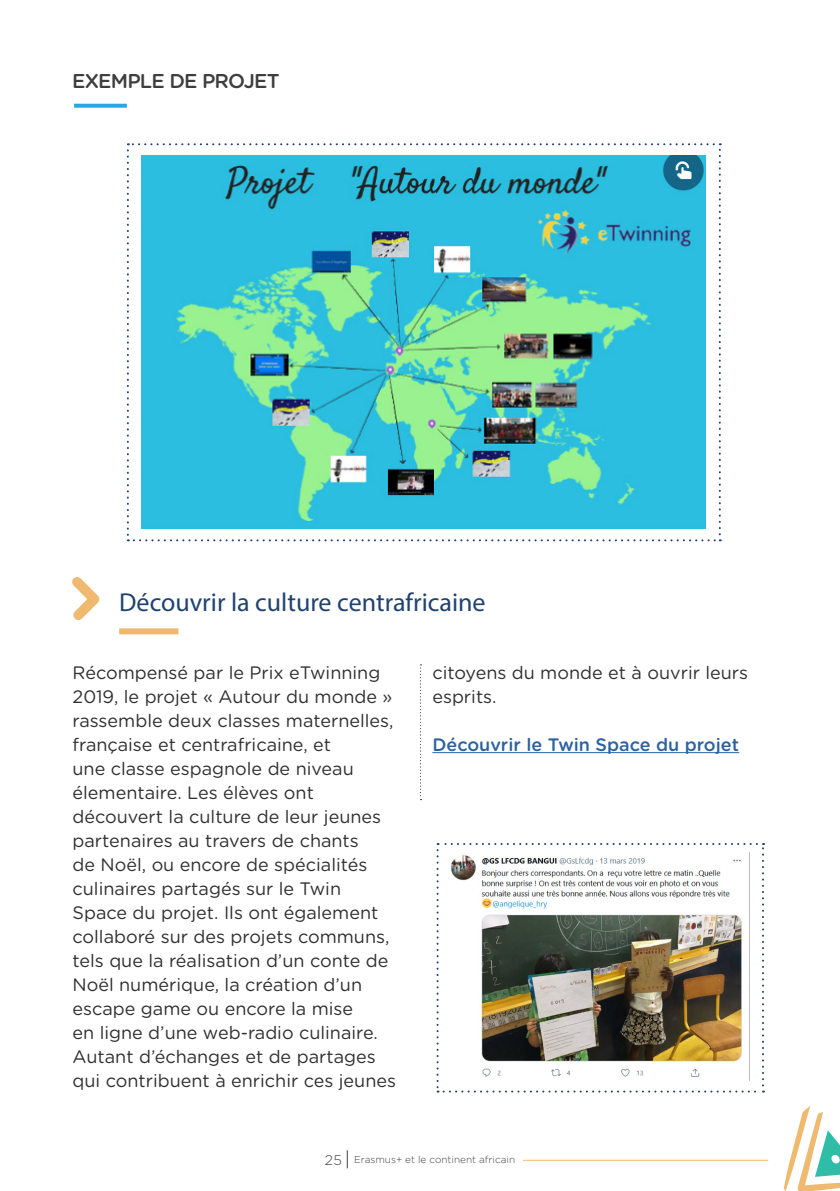
<style>
.page{position:relative;width:840px;height:1191px;background:#fff}
.page>*{position:absolute;margin:0;border:0;box-sizing:border-box;transform-origin:0 0}
.t1{font:26px "Myriad Pro";color:#204270}
.t2{font:500 20px "Gotham Rounded";letter-spacing:-.04em;color:#3e3e3f}
.t3{font:18px/24px "Gotham Rounded";color:#312f30}
.t4{font:500 18px "Gotham Rounded";color:#2b62a1}
.t5{font:300 10px "Gotham Rounded";color:#444141}
.s1{font-size:14px}
</style>
<div class="page">
<svg style="left:347px;top:1150px;width:1px;height:18px"></svg>
<svg style="left:783px;top:1106px;width:56px;height:85px"></svg>
<hr style="left:523px;top:1159px;width:244px;height:1px;background:#efba70">
<svg style="left:127px;top:143px;width:593px;height:398px"></svg>
<hr style="left:432px;top:752px;width:306px;height:1px;background:#2b62a1">
<svg style="left:420px;top:664px;width:1px;height:136px"></svg>
<svg style="left:74px;top:104px;width:53px;height:4px"></svg>
<img style="left:141px;top:155px;width:564px;height:374px">
<div style="left:119px;top:628px;width:59px;height:6px;background:#efba70"></div>
<svg style="left:72px;top:577px;width:28px;height:43px"></svg>
<svg style="left:436px;top:843px;width:327px;height:249px"></svg>
<img style="left:446px;top:853px;width:302px;height:228px">
<p class="t2" style="left:72px;top:67px;width:209px">EXEMPLE DE PROJET</p>
<p class="t1" style="left:119px;top:586px;width:368px">Découvrir la culture centrafricaine</p>
<p class="t3" style="left:72px;top:659px;width:325px">Récompensé par le Prix eTwinning 2019, le projet « Autour du monde » rassemble deux classes maternelles, française et centrafricaine, et<br>une classe espagnole de niveau élementaire. Les élèves ont découvert la culture de leur jeunes partenaires au travers de chants<br>de Noël, ou encore de spécialités culinaires partagés sur le Twin Space du projet. Ils ont également collaboré sur des projets communs, tels que la réalisation d’un conte de Noël numérique, la création d’un escape game ou encore la mise<br>en ligne d’une web-radio culinaire.<br>Autant d’échanges et de partages qui contribuent à enrichir ces jeunes</p>
<p class="t3" style="left:432px;top:659px;width:317px">citoyens du monde et à ouvrir leurs esprits.</p>
<p class="t4" style="left:432px;top:731px;width:308px">Découvrir le Twin Space du projet</p>
<p class="t5" style="left:324px;top:1152px;width:192px"><span class="s1">25</span> Erasmus+ et le continent africain</p>
</div>
